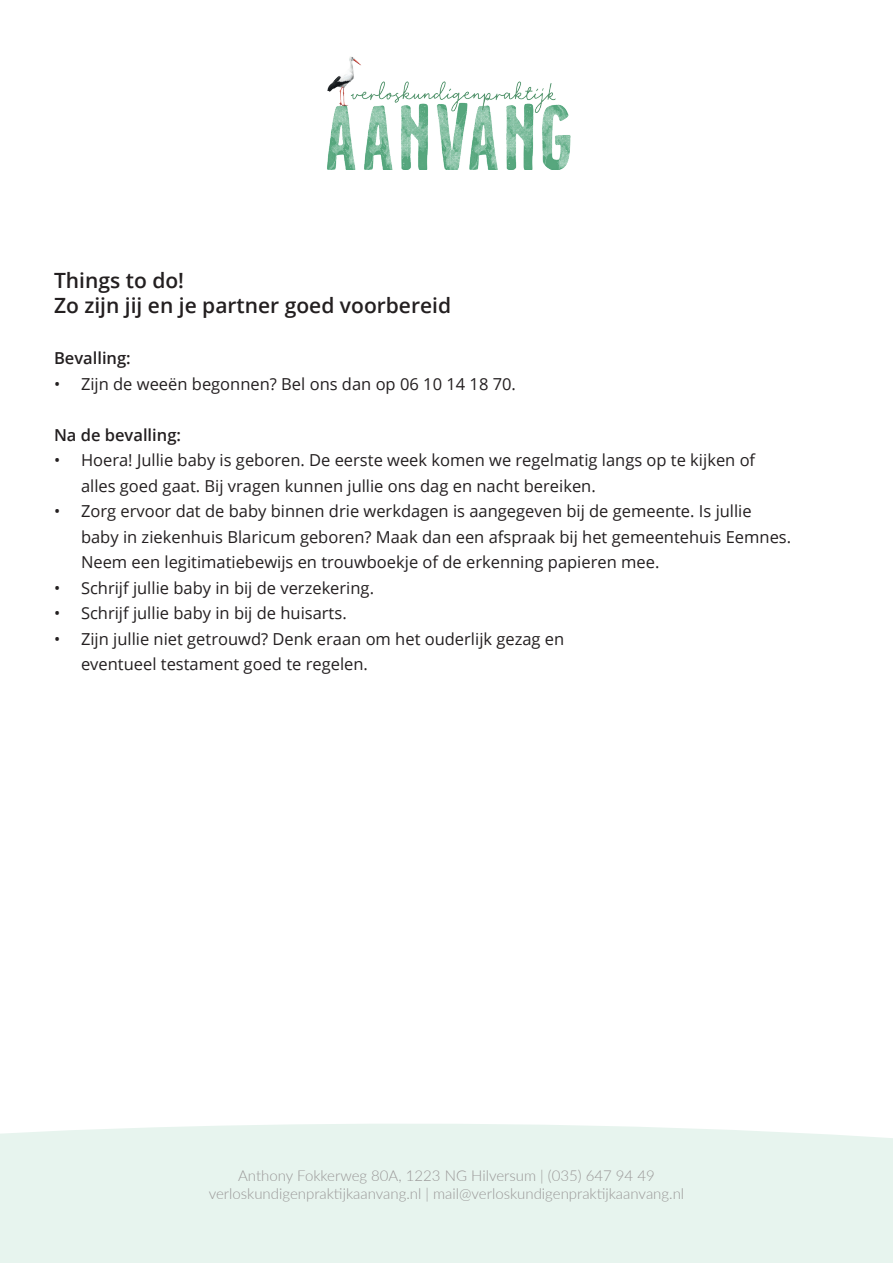
<style>
.page{position:relative;width:893px;height:1263px;background:#fff}
.page>*{position:absolute;margin:0;border:0;box-sizing:border-box;transform-origin:0 0}
.t1{font:600 21px/25.5px "Open Sans";color:#231f20}
.t2{font:16.5px/25.5px "Open Sans";color:#231f20}
.t3{font:600 16.5px "Open Sans";color:#231f20}
.t4{font:300 15px "Lato";color:#9a9898}
</style>
<div class="page">
<img style="left:327px;top:56px;width:244px;height:114px">
<div style="left:0;top:1124px;width:893px;height:139px;background:#e7f4ee"></div>
<p class="t1" style="left:54px;top:267px;width:399px">Things to do!<br>Zo zijn jij en je partner goed voorbereid</p>
<p class="t3" style="left:54px;top:347px;width:78px">Bevalling:</p>
<p class="t2" style="left:54px;top:370px;width:463px">• Zijn de weeën begonnen? Bel ons dan op 06 10 14 18 70.</p>
<p class="t3" style="left:54px;top:423px;width:129px">Na de bevalling:</p>
<p class="t2" style="left:81px;top:447px;width:676px;text-indent:-27px">• Hoera! Jullie baby is geboren. De eerste week komen we regelmatig langs op te kijken of alles goed gaat. Bij vragen kunnen jullie ons dag en nacht bereiken.</p>
<p class="t2" style="left:81px;top:498px;width:712px;text-indent:-27px">• Zorg ervoor dat de baby binnen drie werkdagen is aangegeven bij de gemeente. Is jullie baby in ziekenhuis Blaricum geboren? Maak dan een afspraak bij het gemeentehuis Eemnes.<br>Neem een legitimatiebewijs en trouwboekje of de erkenning papieren mee.</p>
<p class="t2" style="left:54px;top:574px;width:322px">• Schrijf jullie baby in bij de verzekering.</p>
<p class="t2" style="left:54px;top:600px;width:294px">• Schrijf jullie baby in bij de huisarts.</p>
<p class="t2" style="left:81px;top:625px;width:485px;text-indent:-27px">• Zijn jullie niet getrouwd? Denk eraan om het ouderlijk gezag en eventueel testament goed te regelen.</p>
<p class="t4" style="left:238px;top:1165px;width:418px">Anthony Fokkerweg 80A, 1223 NG Hilversum | (035) 647 94 49</p>
<p class="t4" style="left:209px;top:1183px;width:477px">verloskundigenpraktijkaanvang.nl | mail@verloskundigenpraktijkaanvang.nl</p>
</div>
